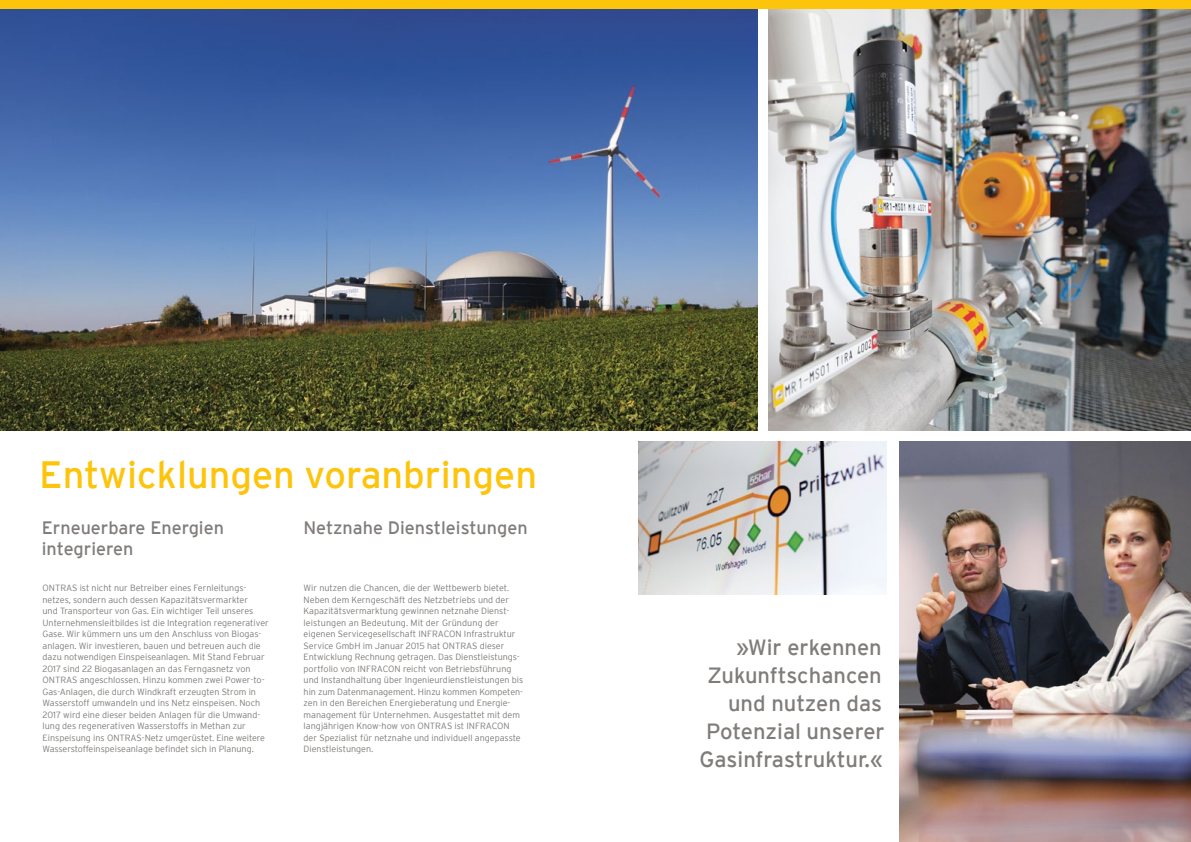
<style>
.page{position:relative;width:1191px;height:842px;background:#fff}
.page>*{position:absolute;margin:0;border:0;box-sizing:border-box;transform-origin:0 0}
.t1{font:38px "Interstate";color:#fdc40c}
.t2{font:22px/28px "Interstate";color:#7f7c7a;text-align:right}
.t3{font:18px/21.6px "Interstate";color:#7f7c7a}
.t4{font:300 9px/11.5px "Interstate";color:#7f7c7a}
</style>
<div class="page">
<img style="left:899px;top:442px;width:292px;height:400px">
<img style="left:638px;top:442px;width:248px;height:153px">
<img style="left:0;top:9px;width:757px;height:422px">
<img style="left:768px;top:9px;width:423px;height:422px">
<div style="left:0;top:0;width:1191px;height:9px;background:#fdc40c"></div>
<h1 class="t1" style="left:39px;top:453px;width:499px">Entwicklungen voranbringen</h1>
<h3 class="t3" style="left:42px;top:516px;width:184px">Erneuerbare Energien integrieren</h3>
<h3 class="t3" style="left:303px;top:516px;width:226px">Netznahe Dienstleistungen</h3>
<p class="t4" style="left:43px;top:582px;width:228px">ONTRAS ist nicht nur Betreiber eines Fernleitungs&shy;netzes, sondern auch dessen Kapazitätsvermarkter<br>und Transporteur von Gas. Ein wichtiger Teil unseres Unternehmensleitbildes ist die Integration regenerativer Gase. Wir kümmern uns um den Anschluss von Biogas&shy;anlagen. Wir investieren, bauen und betreuen auch die dazu notwendigen Einspeiseanlagen. Mit Stand Februar 2017 sind 22 Biogasanlagen an das Ferngasnetz von ONTRAS angeschlossen. Hinzu kommen zwei Power-to-Gas-Anlagen, die durch Windkraft erzeugten Strom in Wasserstoff umwandeln und ins Netz einspeisen. Noch 2017 wird eine dieser beiden Anlagen für die Umwand&shy;lung des regenerativen Wasserstoffs in Methan zur Einspeisung ins ONTRAS-Netz umgerüstet. Eine weitere Wasserstoffeinspeiseanlage befindet sich in Planung.</p>
<p class="t4" style="left:304px;top:582px;width:221px">Wir nutzen die Chancen, die der Wettbewerb bietet.<br>Neben dem Kerngeschäft des Netzbetriebs und der Kapazitätsvermarktung gewinnen netznahe Dienst&shy;leistungen an Bedeutung. Mit der Gründung der eigenen Servicegesellschaft INFRACON Infrastruktur Service GmbH im Januar 2015 hat ONTRAS dieser Entwicklung Rechnung getragen. Das Dienstleistungs&shy;portfolio von INFRACON reicht von Betriebsführung und Instandhaltung über Ingenieurdienstleistungen bis hin zum Datenmanagement. Hinzu kommen Kompeten&shy;zen in den Bereichen Energieberatung und Energie&shy;management für Unternehmen. Ausgestattet mit dem langjährigen Know-how von ONTRAS ist INFRACON der Spezialist für netznahe und individuell angepasste Dienstleistungen.</p>
<h2 class="t2" style="left:699px;top:633px;width:187px">»Wir erkennen<br>Zukunftschancen und nutzen das<br>Potenzial unserer<br>Gasinfrastruktur.«</h2>
</div>
